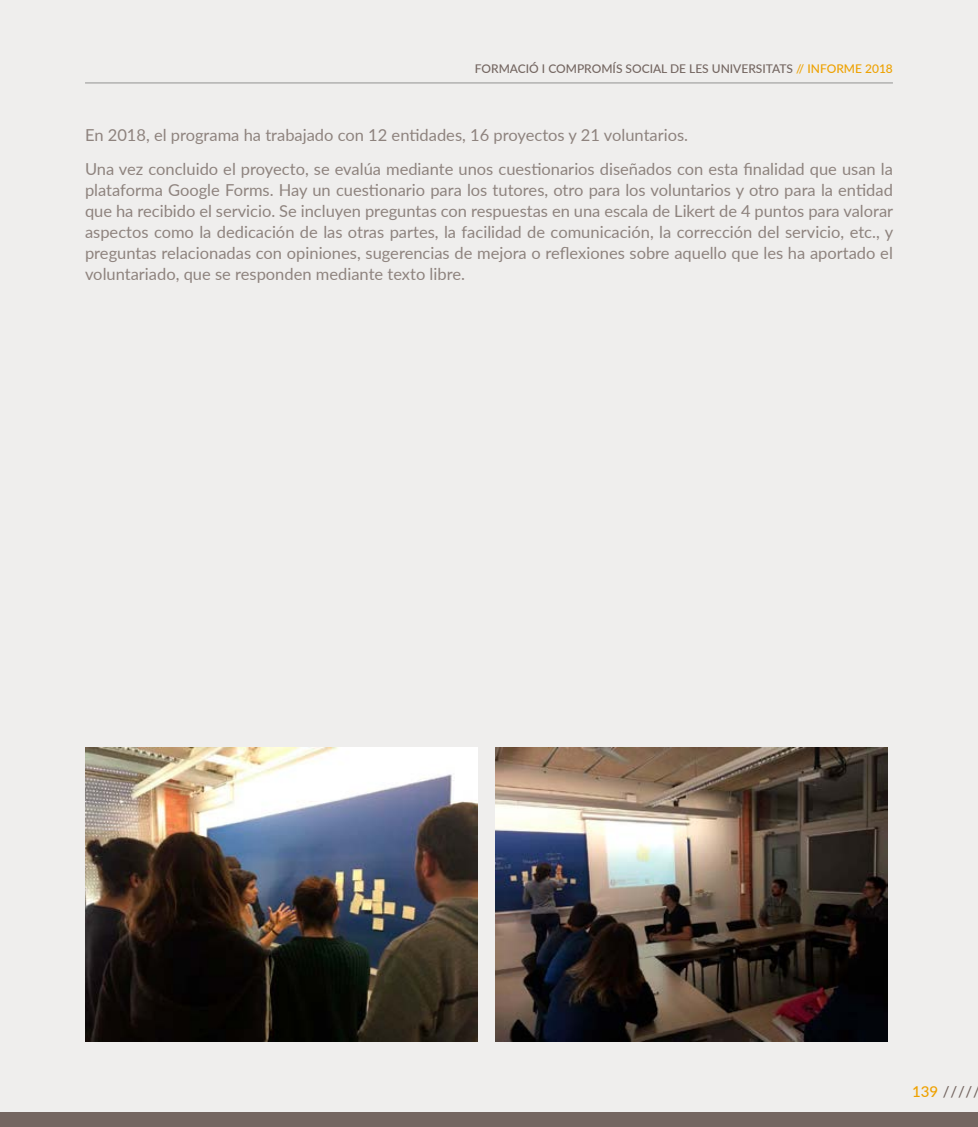
<style>
.page{position:relative;width:978px;height:1127px;background:#efeeed}
.page>*{position:absolute;margin:0;border:0;box-sizing:border-box;transform-origin:0 0}
.t1{font:16.5px/21px "Lato";color:#8e837e}
.t2{font:500 15px "Lato";color:#746661}
.t3{font:500 12px "Lato";color:#746661}
.s1{color:#eea100}
</style>
<div class="page">
<hr style="left:85px;top:82px;width:808px;height:1px;background:#9d9d9c">
<div style="left:0;top:1112px;width:978px;height:15px;background:#746661"></div>
<img style="left:85px;top:747px;width:393px;height:295px">
<img style="left:496px;top:747px;width:392px;height:294px">
<p class="t3" style="left:475px;top:60px;width:420px">FORMACIÓ I COMPROMÍS SOCIAL DE LES UNIVERSITATS <span class="s1">// INFORME 2018</span></p>
<p class="t1" style="left:85px;top:117px;width:809px;line-height:33.8px">En 2018, el programa ha trabajado con 12 entidades, 16 proyectos y 21 voluntarios.<br>Una vez concluido el proyecto, se evalúa mediante unos cuestionarios diseñados con esta finalidad que usan la</p>
<p class="t1" style="left:85px;top:178px;width:810px;text-align:justify">plataforma Google Forms. Hay un cuestionario para los tutores, otro para los voluntarios y otro para la entidad que ha recibido el servicio. Se incluyen preguntas con respuestas en una escala de Likert de 4 puntos para valorar aspectos como la dedicación de las otras partes, la facilidad de comunicación, la corrección del servicio, etc., y preguntas relacionadas con opiniones, sugerencias de mejora o reflexiones sobre aquello que les ha aportado el voluntariado, que se responden mediante texto libre.</p>
<p class="t2" style="left:912px;top:1081px;width:69px"><span class="s1">139</span> /////</p>
</div>
